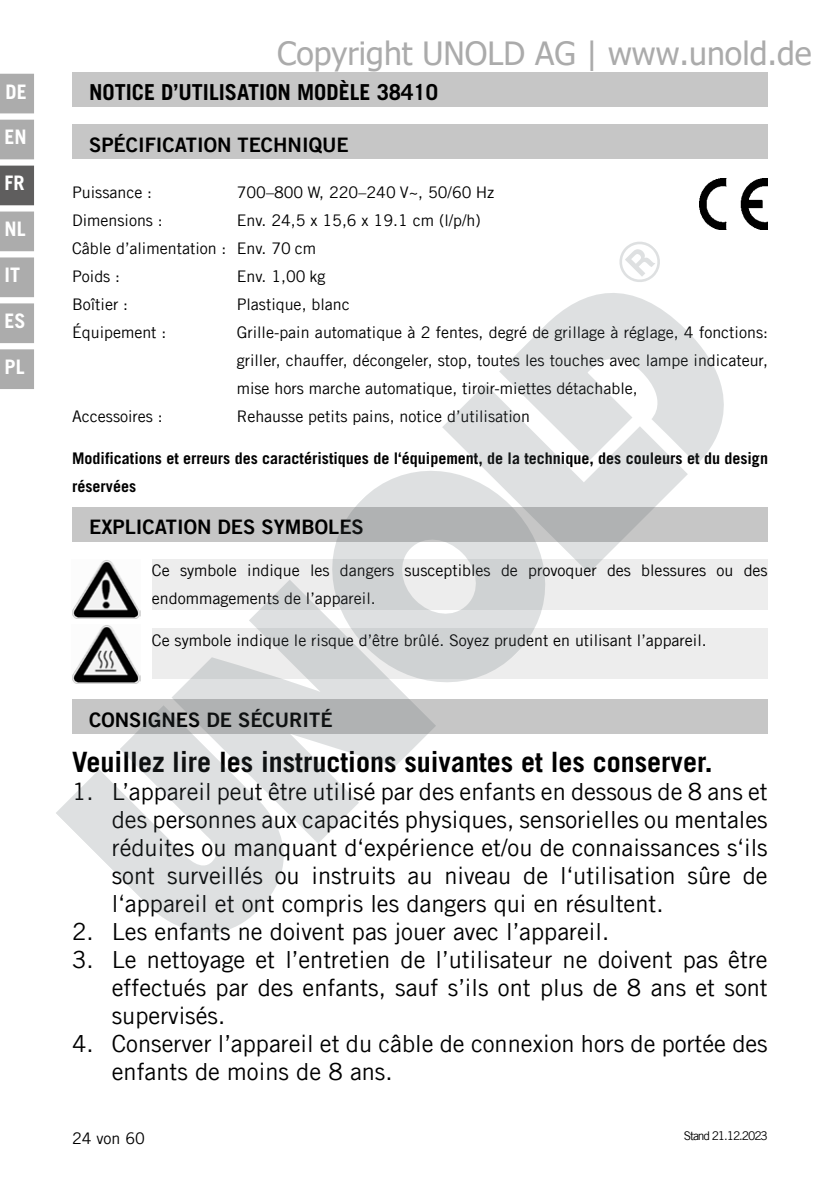
<style>
.page{position:relative;width:840px;height:1191px;background:#fff}
.page>*{position:absolute;margin:0;border:0;box-sizing:border-box;transform-origin:0 0}
.t1{font:32px "Tahoma";color:#ababab}
.t2{font:700 28px "Trade Gothic LT Com";color:#000}
.t3{font:23.6px/28px "Trade Gothic LT Com";color:#000;text-align:justify}
.t4{font:700 22px "Trade Gothic LT Com";color:#000}
.t5{font:20px "Trade Gothic LT Com Bd 2";color:#000}
.t6{font:700 20px "Trade Gothic LT Com";color:#fff}
.t7{font:16px/28px "Trade Gothic LT Com";color:#000}
.t8{font:700 16px/28px "Trade Gothic LT Com";color:#000}
.t9{font:12px "Trade Gothic LT Com";letter-spacing:-.09em;color:#000}
</style>
<div class="page">
<div style="left:0;top:74px;width:34px;height:39px;background:#acacac"></div>
<div style="left:0;top:120px;width:34px;height:39px;background:#acacac"></div>
<div style="left:0;top:166px;width:34px;height:39px;background:#5f5e5e"></div>
<div style="left:0;top:211px;width:34px;height:40px;background:#acacac"></div>
<div style="left:0;top:257px;width:34px;height:40px;background:#acacac"></div>
<div style="left:0;top:303px;width:34px;height:40px;background:#acacac"></div>
<div style="left:0;top:349px;width:34px;height:40px;background:#acacac"></div>
<img style="left:699px;top:179px;width:68px;height:51px">
<div style="left:72px;top:72px;width:695px;height:34px;background:#c6c6c6"></div>
<div style="left:72px;top:125px;width:695px;height:34px;background:#c6c6c6"></div>
<div style="left:72px;top:700px;width:695px;height:34px;background:#c6c6c6"></div>
<div style="left:72px;top:507px;width:695px;height:34px;background:#c6c6c6"></div>
<img style="left:72px;top:560px;width:68px;height:58px">
<div style="left:152px;top:559px;width:615px;height:51px;background:#ededed"></div>
<img style="left:72px;top:625px;width:68px;height:58px">
<div style="left:152px;top:628px;width:615px;height:51px;background:#ededed"></div>
<svg style="left:543px;top:293px;width:181px;height:182px;fill:#dee0e1"></svg>
<svg style="left:442px;top:328px;width:245px;height:245px;fill:#dee0e1"></svg>
<svg style="left:290px;top:428px;width:297px;height:272px"></svg>
<svg style="left:171px;top:579px;width:265px;height:264px"></svg>
<svg style="left:56px;top:702px;width:260px;height:231px;fill:#dee0e1"></svg>
<svg style="left:619px;top:241px;width:41px;height:41px"></svg>
<p class="t6" style="left:6px;top:80px;width:23px">DE</p>
<p class="t6" style="left:5px;top:125px;width:24px">EN</p>
<p class="t6" style="left:5px;top:171px;width:22px">FR</p>
<p class="t6" style="left:5px;top:217px;width:23px">NL</p>
<p class="t6" style="left:5px;top:262px;width:17px">IT</p>
<p class="t6" style="left:5px;top:308px;width:23px">ES</p>
<p class="t6" style="left:5px;top:354px;width:22px">PL</p>
<h1 class="t1" style="left:277px;top:32px;width:535px">Copyright UNOLD AG | www.unold.de</h1>
<h3 class="t4" style="left:89px;top:78px;width:350px">NOTICE D’UTILISATION MODÈLE 38410</h3>
<p class="t5" style="left:89px;top:132px;width:261px">SPÉCIFICATION TECHNIQUE</p>
<p class="t7" style="left:72px;top:178px;width:81px">Puissance :</p>
<p class="t7" style="left:236px;top:178px;width:259px">700–800 W, 220–240 V~, 50/60 Hz</p>
<p class="t7" style="left:72px;top:206px;width:92px">Dimensions :</p>
<p class="t7" style="left:72px;top:206px;width:410px;text-indent:164px">Env. 24,5 x 15,6 x 19.1 cm (l/p/h)<br>Câble d’alimentation : Env. 70 cm<br>Poids :</p>
<p class="t7" style="left:236px;top:262px;width:90px">Env. 1,00 kg</p>
<p class="t7" style="left:72px;top:290px;width:57px">Boîtier :</p>
<p class="t7" style="left:236px;top:290px;width:114px">Plastique, blanc</p>
<p class="t7" style="left:72px;top:318px;width:96px">Équipement :</p>
<p class="t7" style="left:236px;top:318px;width:532px;text-align:justify">Grille-pain automatique à 2 fentes, degré de grillage à réglage, 4 fonctions: griller, chauffer, décongeler, stop, toutes les touches avec lampe indicateur, mise hors marche automatique, tiroir-miettes détachable,</p>
<p class="t7" style="left:72px;top:402px;width:92px">Accessoires :</p>
<p class="t7" style="left:236px;top:402px;width:294px">Rehausse petits pains, notice d’utilisation</p>
<p class="t8" style="left:72px;top:444px;width:697px">Modifications et erreurs des caractéristiques de l‘équipement, de la technique, des couleurs et du design réservées</p>
<p class="t5" style="left:89px;top:515px;width:276px">EXPLICATION DES SYMBOLES</p>
<p class="t7" style="left:152px;top:556px;width:617px">Ce symbole indique les dangers susceptibles de provoquer des blessures ou des endommagements de l’appareil.</p>
<p class="t7" style="left:152px;top:626px;width:556px">Ce symbole indique le risque d’être brûlé. Soyez prudent en utilisant l’appareil.</p>
<p class="t5" style="left:89px;top:707px;width:245px">CONSIGNES DE SÉCURITÉ</p>
<h2 class="t2" style="left:72px;top:745px;width:641px">Veuillez lire les instructions suivantes et les conserver.</h2>
<p class="t3" style="left:112px;top:777px;width:657px;text-indent:-40px">1. L’appareil peut être utilisé par des enfants en dessous de 8 ans et des personnes aux capacités physiques, sensorielles ou mentales réduites ou manquant d‘expérience et/ou de connaissances s‘ils sont surveillés ou instruits au niveau de l‘utilisation sûre de l‘appareil et ont compris les dangers qui en résultent.</p>
<h3 class="t3" style="left:72px;top:917px;width:538px">2. Les enfants ne doivent pas jouer avec l’appareil.</h3>
<h3 class="t3" style="left:112px;top:945px;width:657px;text-indent:-40px">3. Le nettoyage et l’entretien de l’utilisateur ne doivent pas être effectués par des enfants, sauf s’ils ont plus de 8 ans et sont supervisés.</h3>
<h3 class="t3" style="left:112px;top:1029px;width:657px;text-indent:-40px">4. Conserver l’appareil et du câble de connexion hors de portée des enfants de moins de 8 ans.</h3>
<p class="t7" style="left:72px;top:1124px;width:74px">24 von 60</p>
<p class="t9" style="left:683px;top:1128px;width:85px">Stand 21.12.2023</p>
</div>
